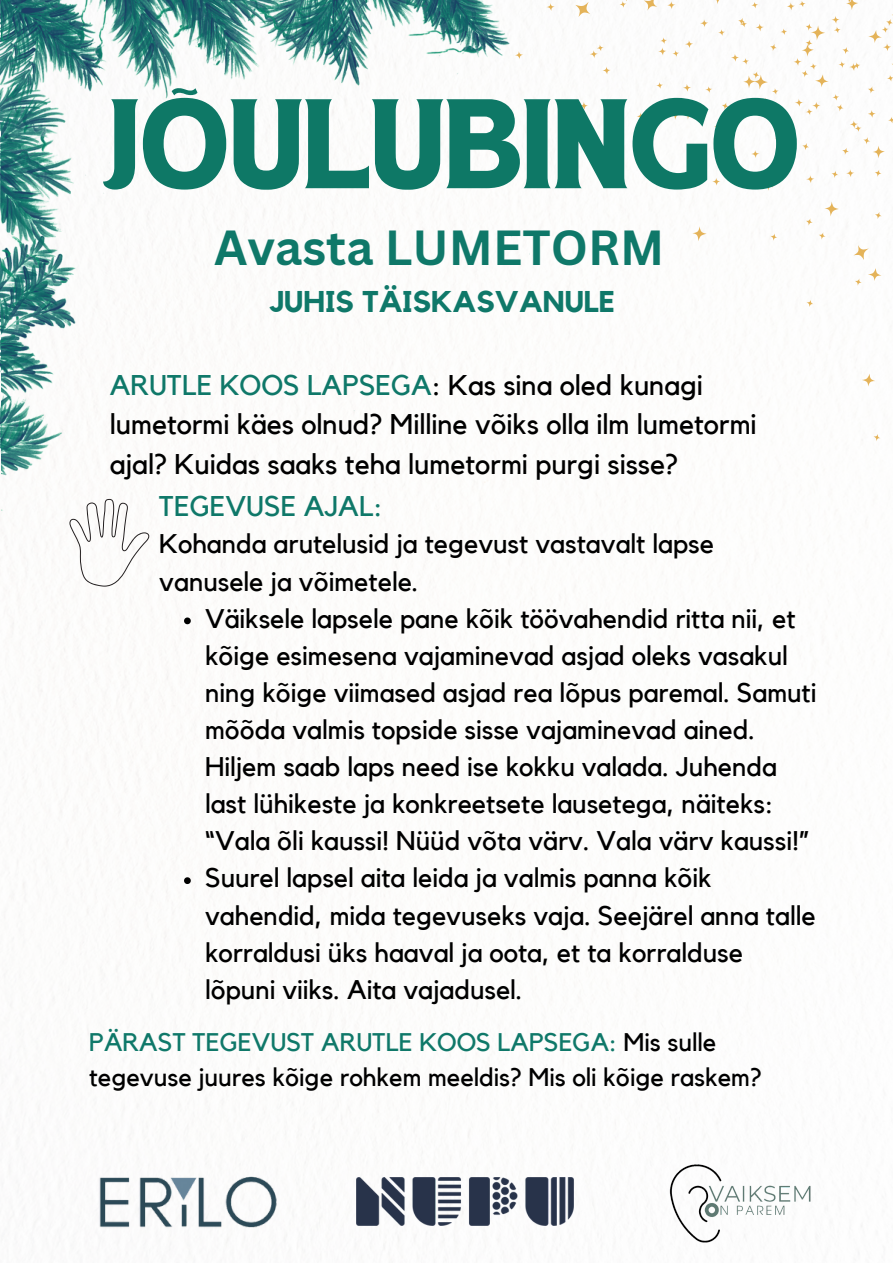
<style>
.page{position:relative;width:893px;height:1264px;background:#fff}
.page>*{position:absolute;margin:0;border:0;box-sizing:border-box;transform-origin:0 0}
.t1{font:92.1px "TANHEADLINE";color:#0e7866}
.t2{font:700 48px "Canva Sans";color:#0f7869}
.t3{font:700 29.85px "Kollektif";color:#0f7869}
.t4{font:28.35px/39.3px "Kollektif";color:#000}
.t5{font:28.35px "Kollektif";color:#0f7869}
.t6{font:26.85px/37px "Kollektif";color:#000}
.t7{font:25.35px/34.8px "Kollektif";color:#000}
.s1{color:#0f7869}
</style>
<div class="page">
<svg style="left:580px;top:102px;width:8px;height:8px"></svg>
<svg style="left:575px;top:2px;width:15px;height:15px"></svg>
<svg style="left:602px;top:67px;width:8px;height:7px"></svg>
<svg style="left:712px;top:178px;width:8px;height:7px"></svg>
<svg style="left:846px;top:169px;width:8px;height:8px"></svg>
<svg style="left:806px;top:175px;width:8px;height:8px"></svg>
<svg style="left:692px;top:226px;width:14px;height:15px"></svg>
<svg style="left:825px;top:201px;width:13px;height:15px"></svg>
<svg style="left:619px;top:0;width:8px;height:8px"></svg>
<svg style="left:590px;top:45px;width:13px;height:13px"></svg>
<svg style="left:819px;top:232px;width:6px;height:7px"></svg>
<svg style="left:770px;top:233px;width:7px;height:8px"></svg>
<svg style="left:763px;top:178px;width:13px;height:13px"></svg>
<svg style="left:855px;top:278px;width:6px;height:8px"></svg>
<svg style="left:853px;top:245px;width:15px;height:15px"></svg>
<svg style="left:831px;top:171px;width:7px;height:7px"></svg>
<svg style="left:806px;top:218px;width:6px;height:8px"></svg>
<svg style="left:875px;top:212px;width:6px;height:7px"></svg>
<svg style="left:875px;top:170px;width:6px;height:7px"></svg>
<svg style="left:873px;top:434px;width:7px;height:7px"></svg>
<svg style="left:806px;top:300px;width:7px;height:7px"></svg>
<svg style="left:868px;top:268px;width:13px;height:13px"></svg>
<svg style="left:862px;top:374px;width:13px;height:12px"></svg>
<svg style="left:637px;top:0;width:255px;height:158px"></svg>
<img style="left:2px;top:1px;width:553px;height:529px">
<img style="left:356px;top:1177px;width:217px;height:48px">
<img style="left:99px;top:1176px;width:188px;height:63px">
<img style="left:669px;top:1164px;width:142px;height:79px">
<svg style="left:69px;top:499px;width:80px;height:87px"></svg>
<svg style="left:184px;top:617px;width:7px;height:7px"></svg>
<svg style="left:184px;top:877px;width:7px;height:7px"></svg>
<p class="t1" style="left:102px;top:93px;width:699px">JÕULUBINGO</p>
<p class="t2" style="left:214px;top:214px;width:451px">Avasta LUMETORM</p>
<p class="t3" style="left:269px;top:287px;width:347px">JUHIS TÄISKASVANULE</p>
<p class="t4" style="left:110px;top:366px;width:648px"><span class="s1">ARUTLE KOOS LAPSEGA</span>: Kas sina oled kunagi lumetormi käes olnud? Milline võiks olla ilm lumetormi ajal? Kuidas saaks teha lumetormi purgi sisse?</p>
<p class="t5" style="left:159px;top:493px;width:224px">TEGEVUSE AJAL:</p>
<p class="t6" style="left:159px;top:526px;width:556px">Kohanda arutelusid ja tegevust vastavalt lapse vanusele ja võimetele.</p>
<p class="t6" style="left:205px;top:601px;width:613px">Väiksele lapsele pane kõik töövahendid ritta nii, et kõige esimesena vajaminevad asjad oleks vasakul ning kõige viimased asjad rea lõpus paremal. Samuti mõõda valmis topside sisse vajaminevad ained.<br>Hiljem saab laps need ise kokku valada. Juhenda last lühikeste ja konkreetsete lausetega, näiteks: “Vala õli kaussi! Nüüd võta värv. Vala värv kaussi!”</p>
<p class="t6" style="left:205px;top:860px;width:612px">Suurel lapsel aita leida ja valmis panna kõik vahendid, mida tegevuseks vaja. Seejärel anna talle korraldusi üks haaval ja oota, et ta korralduse lõpuni viiks. Aita vajadusel.</p>
<p class="t7" style="left:89px;top:1025px;width:674px"><span class="s1">PÄRAST TEGEVUST ARUTLE KOOS LAPSEGA:</span> Mis sulle tegevuse juures kõige rohkem meeldis? Mis oli kõige raskem?</p>
</div>
